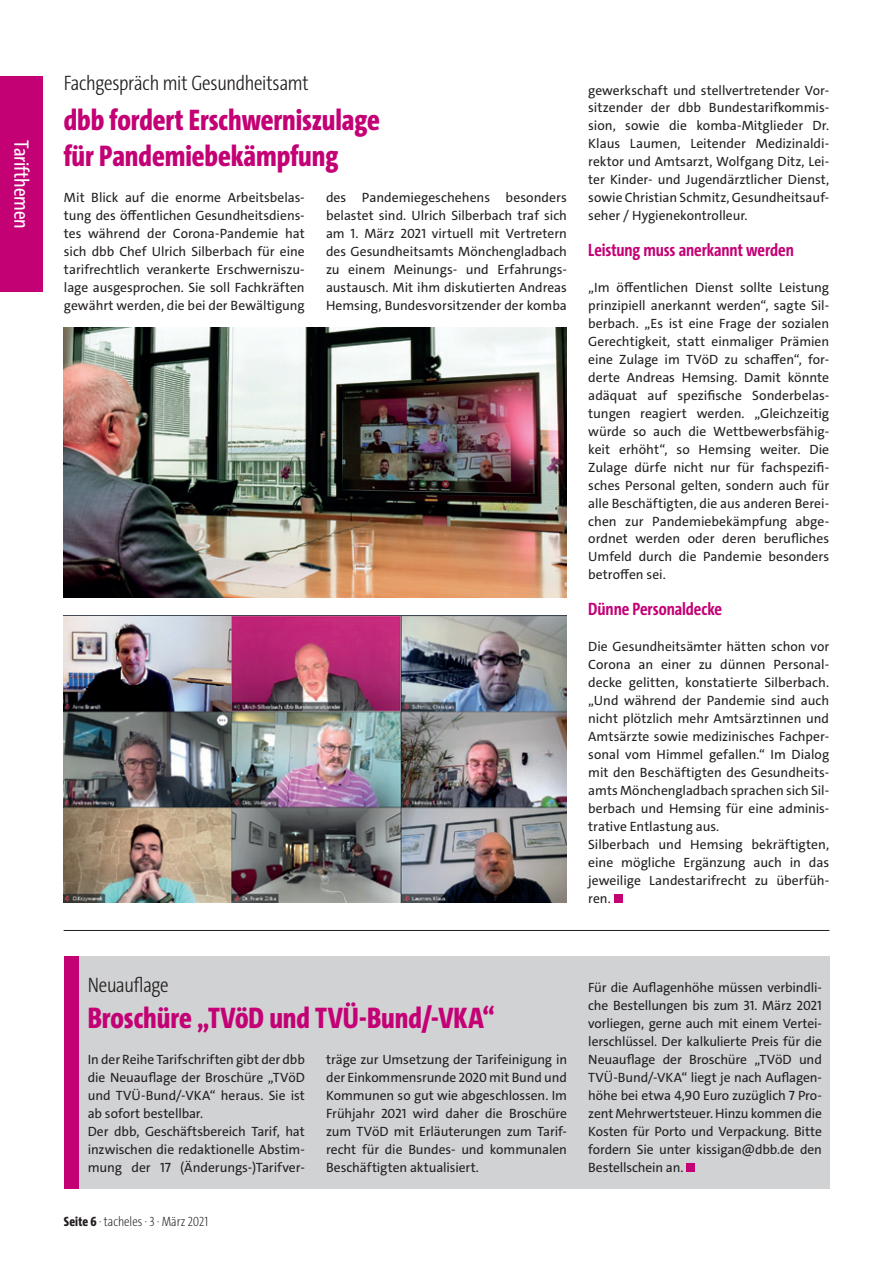
<style>
.page{position:relative;width:893px;height:1263px;background:#fff}
.page>*{position:absolute;margin:0;border:0;box-sizing:border-box;transform-origin:0 0}
._03a_Überschrift_20p{font:800 30px "The Sans Cd LF8";color:#c30175}
._02a_Dachzeile_14pt{font:300 21px "The Sans Cd LF3";letter-spacing:-.01em;color:#231f20}
._05_Fliesstext{font:21px "The Sans Cd LF5 Plain";letter-spacing:-.01em;color:#fff}
._06_Zw-Überschrift_1{font:700 18px "The Sans Cd LF7";letter-spacing:-.005em;color:#c30175}
._05_Fliesstext-2{font:13.5px/18px "The Sans C4 s";letter-spacing:-.005em;color:#231f20;text-align:justify}
.t1{font:200 13.5px "The Sans Cd LF2";color:#231f20}
.s1{font-family:"The Sans Cd LF8";font-weight:800}
</style>
<div class="page">
<div style="left:0;top:77px;width:43px;height:215px;background:#c30175"></div>
<hr style="left:64px;top:930px;width:765px;height:1px;background:#231f20">
<div style="left:614px;top:894px;width:8px;height:9px;background:#c30175"></div>
<img style="left:64px;top:615px;width:503px;height:287px">
<img style="left:64px;top:328px;width:503px;height:269px">
<div style="left:64px;top:956px;width:765px;height:233px;background:#d1d2d4"></div>
<div style="left:64px;top:956px;width:15px;height:233px;background:#c30175"></div>
<div style="left:686px;top:1163px;width:9px;height:9px;background:#c30175"></div>
<p class="_05_Fliesstext" style="left:35px;top:140px;width:90px;rotate:90deg">Tarifthemen</p>
<p class="_02a_Dachzeile_14pt" style="left:64px;top:70px;width:246px">Fachgespräch mit Gesundheitsamt</p>
<p class="_03a_Überschrift_20p" style="left:64px;top:101px;width:318px">dbb fordert Erschwerniszulage</p>
<p class="_03a_Überschrift_20p" style="left:64px;top:137px;width:276px">für Pandemiebekämpfung</p>
<p class="_05_Fliesstext-2" style="left:64px;top:189px;width:242px">Mit Blick auf die enorme Arbeitsbelas&shy;tung des öffentlichen Gesundheitsdiens&shy;tes während der Corona-Pandemie hat sich dbb Chef Ulrich Silberbach für eine tarifrechtlich verankerte Erschwerniszu&shy;lage ausgesprochen. Sie soll Fachkräften gewährt werden, die bei der Bewältigung</p>
<p class="_05_Fliesstext-2" style="left:326px;top:189px;width:242px">des Pandemiegeschehens besonders belastet sind. Ulrich Silberbach traf sich am 1. März 2021 virtuell mit Vertretern des Gesundheitsamts Mönchengladbach zu einem Meinungs- und Erfahrungs&shy;austausch. Mit ihm diskutierten Andreas Hemsing, Bundesvorsitzender der komba</p>
<p class="_05_Fliesstext-2" style="left:588px;top:81px;width:242px">gewerkschaft und stellvertretender Vor&shy;sitzender der dbb Bundestarifkommis&shy;sion, sowie die komba-Mitglieder Dr.<br>Klaus Laumen, Leitender Medizinaldi&shy;rektor und Amtsarzt, Wolfgang Ditz, Lei&shy;ter Kinder- und Jugendärztlicher Dienst, sowie Christian Schmitz, Gesundheitsauf&shy;seher / Hygienekontrolleur.</p>
<p class="_06_Zw-Überschrift_1" style="left:588px;top:238px;width:207px">Leistung muss anerkannt werden</p>
<p class="_05_Fliesstext-2" style="left:588px;top:279px;width:242px">„Im öffentlichen Dienst sollte Leistung prinzipiell anerkannt werden“, sagte Sil&shy;berbach. „Es ist eine Frage der sozialen Gerechtigkeit, statt einmaliger Prämien eine Zulage im TVöD zu schaffen“, for&shy;derte Andreas Hemsing. Damit könnte adäquat auf spezifische Sonderbelas&shy;tungen reagiert werden. „Gleichzeitig würde so auch die Wettbewerbsfähig&shy;keit erhöht“, so Hemsing weiter. Die Zulage dürfe nicht nur für fachspezifi&shy;sches Personal gelten, sondern auch für alle Beschäftigten, die aus anderen Berei&shy;chen zur Pandemiebekämpfung abge&shy;ordnet werden oder deren berufliches Umfeld durch die Pandemie besonders betroffen sei.</p>
<p class="_06_Zw-Überschrift_1" style="left:588px;top:598px;width:135px">Dünne Personaldecke</p>
<p class="_05_Fliesstext-2" style="left:588px;top:638px;width:242px">Die Gesundheitsämter hätten schon vor Corona an einer zu dünnen Personal&shy;decke gelitten, konstatierte Silberbach. „Und während der Pandemie sind auch nicht plötzlich mehr Amtsärztinnen und Amtsärzte sowie medizinisches Fachper&shy;sonal vom Himmel gefallen.“ Im Dialog mit den Beschäftigten des Gesundheits&shy;amts Mönchengladbach sprachen sich Sil&shy;berbach und Hemsing für eine adminis&shy;trative Entlastung aus.</p>
<p class="_05_Fliesstext-2" style="left:588px;top:835px;width:242px">Silberbach und Hemsing bekräftigten, eine mögliche Ergänzung auch in das jeweilige Landestarifrecht zu überfüh&shy;ren.</p>
<p class="_02a_Dachzeile_14pt" style="left:88px;top:972px;width:82px">Neuauflage</p>
<p class="_03a_Überschrift_20p" style="left:88px;top:999px;width:409px">Broschüre „TVöD und TVÜ-Bund/-VKA“</p>
<p class="_05_Fliesstext-2" style="left:326px;top:1051px;width:242px">träge zur Umsetzung der Tarifeinigung in der Einkommensrunde 2020 mit Bund und Kommunen so gut wie abgeschlossen. Im Frühjahr 2021 wird daher die Broschüre zum TVöD mit Erläuterungen zum Tarif&shy;recht für die Bundes- und kommunalen Beschäftigten aktualisiert.</p>
<p class="_05_Fliesstext-2" style="left:88px;top:1051px;width:219px">In der Reihe Tarifschriften gibt der dbb die Neuauflage der Broschüre „TVöD und TVÜ-Bund/-VKA“ heraus. Sie ist ab sofort bestellbar.</p>
<p class="_05_Fliesstext-2" style="left:88px;top:1122px;width:219px">Der dbb, Geschäftsbereich Tarif, hat inzwischen die redaktionelle Abstim&shy;mung der 17 (Änderungs-)Tarifver-</p>
<p class="t1" style="left:64px;top:1212px;width:146px"><span class="s1">Seite 6</span> · tacheles · 3 · März 2021</p>
<p class="_05_Fliesstext-2" style="left:588px;top:979px;width:235px">Für die Auflagenhöhe müssen verbindli&shy;che Bestellungen bis zum 31. März 2021 vorliegen, gerne auch mit einem Vertei&shy;lerschlüssel. Der kalkulierte Preis für die Neuauflage der Broschüre „TVöD und TVÜ-Bund/-VKA“ liegt je nach Auflagen&shy;höhe bei etwa 4,90 Euro zuzüglich 7 Pro&shy;zent Mehrwertsteuer. Hinzu kommen die Kosten für Porto und Verpackung. Bitte fordern Sie unter kissigan@dbb.de den Bestellschein an.</p>
</div>
